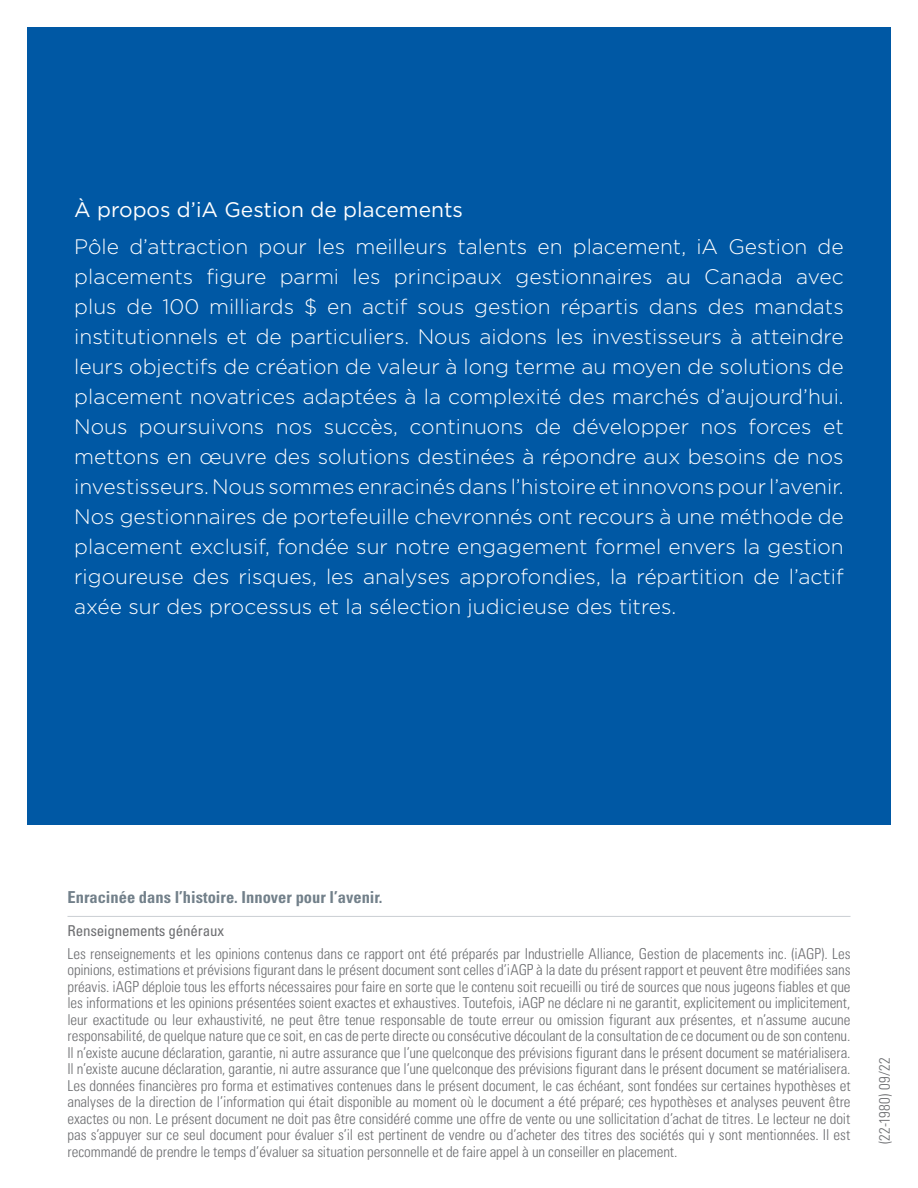
<style>
.page{position:relative;width:918px;height:1188px;background:#fff}
.page>*{position:absolute;margin:0;border:0;box-sizing:border-box;transform-origin:0 0}
.p_-_CTA{font:300 21px/30px "Gotham";color:#fff;text-align:justify}
.p_-_CTA-2{font:21px "Gotham";color:#fff}
.t1{font:700 condensed 16.5px "Univers LT Pro";color:#72808a}
.t2{font:300 condensed 15px/16.5px "Univers LT Pro";letter-spacing:-.005em;color:#6d6e71;text-align:justify}
.t3{font:condensed 15px "Univers LT Pro";letter-spacing:-.01em;color:#6d6e71}
.t4{font:300 condensed 15px "Univers LT Pro";letter-spacing:.025em;color:#6d6e71}
</style>
<div class="page">
<hr style="left:68px;top:916px;width:782px;height:1px;background:#caced3">
<div style="left:27px;top:27px;width:864px;height:798px;background:#0058a4"></div>
<p class="p_-_CTA-2" style="left:74px;top:197px;width:390px">À propos d’iA Gestion de placements</p>
<p class="p_-_CTA" style="left:74px;top:231px;width:771px">Pôle d’attraction pour les meilleurs talents en placement, iA Gestion de placements figure parmi les principaux gestionnaires au Canada avec plus de 100 milliards $ en actif sous gestion répartis dans des mandats institutionnels et de particuliers. Nous aidons les investisseurs à atteindre leurs objectifs de création de valeur à long terme au moyen de solutions de placement novatrices adaptées à la complexité des marchés d’aujourd’hui.<br>Nous poursuivons nos succès, continuons de développer nos forces et mettons en œuvre des solutions destinées à répondre aux besoins de nos investisseurs. Nous sommes enracinés dans l’histoire et innovons pour l’avenir.<br>Nos gestionnaires de portefeuille chevronnés ont recours à une méthode de placement exclusif, fondée sur notre engagement formel envers la gestion rigoureuse des risques, les analyses approfondies, la répartition de l’actif axée sur des processus et la sélection judicieuse des titres.</p>
<p class="t1" style="left:68px;top:887px;width:317px">Enracinée dans l’histoire. Innover pour l’avenir.</p>
<p class="t3" style="left:68px;top:921px;width:158px">Renseignements généraux</p>
<p class="t2" style="left:68px;top:944px;width:785px">Les renseignements et les opinions contenus dans ce rapport ont été préparés par Industrielle Alliance, Gestion de placements inc. (iAGP). Les opinions, estimations et prévisions figurant dans le présent document sont celles d’iAGP à la date du présent rapport et peuvent être modifiées sans préavis. iAGP déploie tous les efforts nécessaires pour faire en sorte que le contenu soit recueilli ou tiré de sources que nous jugeons fiables et que les informations et les opinions présentées soient exactes et exhaustives. Toutefois, iAGP ne déclare ni ne garantit, explicitement ou implicitement, leur exactitude ou leur exhaustivité, ne peut être tenue responsable de toute erreur ou omission figurant aux présentes, et n’assume aucune responsabilité, de quelque nature que ce soit, en cas de perte directe ou consécutive découlant de la consultation de ce document ou de son contenu.<br>Il n’existe aucune déclaration, garantie, ni autre assurance que l’une quelconque des prévisions figurant dans le présent document se matérialisera.<br>Il n’existe aucune déclaration, garantie, ni autre assurance que l’une quelconque des prévisions figurant dans le présent document se matérialisera.<br>Les données financières pro forma et estimatives contenues dans le présent document, le cas échéant, sont fondées sur certaines hypothèses et analyses de la direction de l’information qui était disponible au moment où le document a été préparé; ces hypothèses et analyses peuvent être exactes ou non. Le présent document ne doit pas être considéré comme une offre de vente ou une sollicitation d’achat de titres. Le lecteur ne doit pas s’appuyer sur ce seul document pour évaluer s’il est pertinent de vendre ou d’acheter des titres des sociétés qui y sont mentionnées. Il est recommandé de prendre le temps d’évaluer sa situation personnelle et de faire appel à un conseiller en placement.</p>
<p class="t4" style="left:874px;top:1144px;width:88px;rotate:-90deg">(22-1980) 09/22</p>
</div>
